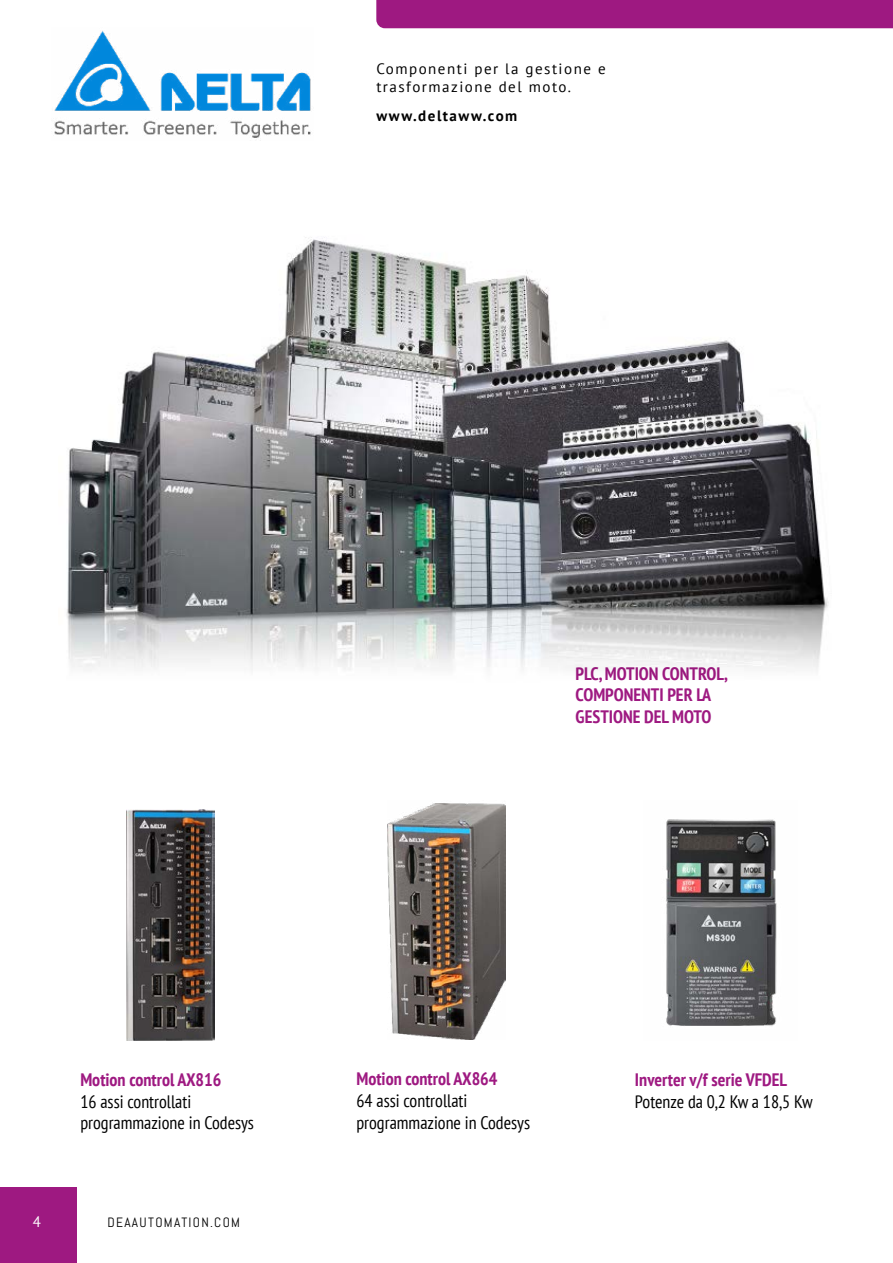
<style>
.page{position:relative;width:893px;height:1263px;background:#fff}
.page>*{position:absolute;margin:0;border:0;box-sizing:border-box;transform-origin:0 0}
.t1{font:700 condensed 18px/21.6px "PT Sans";color:#9e1981}
.t2{font:condensed 18px/21.6px "PT Sans";color:#000}
.t3{font:15px/18px "PT Sans";letter-spacing:.1em;color:#000}
.t4{font:700 15px "PT Sans";letter-spacing:.1em;color:#000}
.t5{font:15px "PT Sans";color:#fff}
.t6{font:13.5px "Abel";letter-spacing:.1em;color:#000}
</style>
<div class="page">
<div style="left:0;top:1187px;width:77px;height:76px;background:#9e1981"></div>
<div style="left:376px;top:0;width:517px;height:28px;background:#9e1981"></div>
<img style="left:66px;top:237px;width:763px;height:433px">
<img style="left:126px;top:810px;width:89px;height:230px">
<img style="left:666px;top:819px;width:111px;height:207px">
<img style="left:388px;top:803px;width:117px;height:237px">
<img style="left:54px;top:30px;width:257px;height:108px">
<p class="t3" style="left:376px;top:60px;width:231px">Componenti per la gestione e trasformazione del moto.</p>
<p class="t4" style="left:376px;top:106px;width:142px">www.deltaww.com</p>
<p class="t1" style="left:576px;top:662px;width:154px">PLC, MOTION CONTROL,<br>COMPONENTI PER LA<br>GESTIONE DEL MOTO</p>
<p class="t1" style="left:80px;top:1068px;width:143px">Motion control AX816</p>
<p class="t2" style="left:80px;top:1090px;width:175px">16 assi controllati programmazione in Codesys</p>
<p class="t5" style="left:33px;top:1212px;width:10px">4</p>
<p class="t6" style="left:107px;top:1214px;width:134px">DEAAUTOMATION.COM</p>
<p class="t1" style="left:356px;top:1068px;width:143px">Motion control AX864</p>
<p class="t2" style="left:356px;top:1089px;width:175px">64 assi controllati programmazione in Codesys</p>
<p class="t1" style="left:635px;top:1068px;width:154px">Inverter v/f serie VFDEL</p>
<p class="t2" style="left:635px;top:1090px;width:179px">Potenze da 0,2 Kw a 18,5 Kw</p>
</div>
